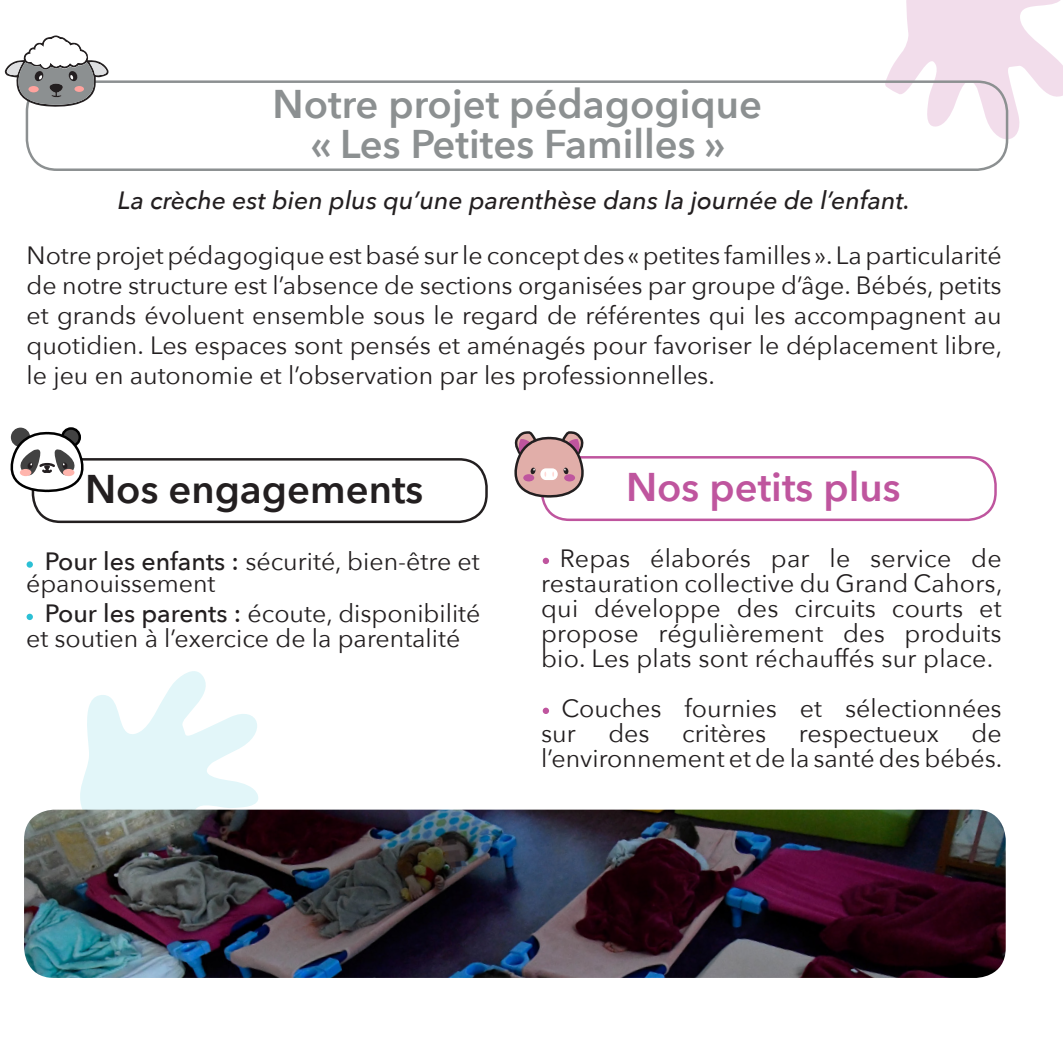
<style>
.page{position:relative;width:1063px;height:1063px;background:#fff}
.page>*{position:absolute;margin:0;border:0;box-sizing:border-box;transform-origin:0 0}
.t1{font:600 40px "Avenir Next";color:#8c9091}
.t2{font:600 40px "Avenir Next";color:#231f20}
.t3{font:600 40px "Avenir Next";color:#bf559e}
.t4{font:25px/25px "Avenir Next";color:#231f20}
.t5{font:italic 500 25px "Avenir Next";color:#231f20}
.s1{font-weight:500}
</style>
<div class="page">
<svg style="left:73px;top:671px;width:197px;height:139px"></svg>
<svg style="left:885px;top:0;width:178px;height:150px"></svg>
<img style="left:24px;top:810px;width:982px;height:168px">
<div style="left:26px;top:80px;width:982px;height:91px;border:2px solid #8c9091;border-radius:30px"></div>
<svg style="left:27px;top:614px;width:6px;height:6px"></svg>
<div style="left:27px;top:561px;width:6px;height:7px;background:#2cc0d5;border-radius:50%"></div>
<div style="left:32px;top:458px;width:456px;height:65px;border:2px solid #231f20;border-radius:28px"></div>
<div style="left:541px;top:456px;width:456px;height:65px;border:2px solid #bf559e;border-radius:28px"></div>
<svg style="left:543px;top:558px;width:6px;height:6px"></svg>
<svg style="left:543px;top:708px;width:6px;height:6px"></svg>
<svg style="left:514px;top:431px;width:71px;height:68px"></svg>
<div style="left:11px;top:428px;width:19px;height:19px;background:#424242;border-radius:50%"></div>
<div style="left:61px;top:427px;width:20px;height:20px;border:2px solid #000;border-radius:50%"></div>
<svg style="left:10px;top:431px;width:77px;height:65px"></svg>
<svg style="left:5px;top:35px;width:104px;height:72px"></svg>
<p class="t1" style="left:272px;top:70px;width:491px">Notre projet pédagogique</p>
<p class="t1" style="left:311px;top:110px;width:416px">« Les Petites Familles »</p>
<p class="t5" style="left:118px;top:179px;width:794px">La crèche est bien plus qu’une parenthèse dans la journée de l’enfant.</p>
<p class="t4" style="left:27px;top:239px;width:977px;line-height:30px;text-align:justify">Notre projet pédagogique est basé sur le concept des « petites familles ». La particularité de notre structure est l’absence de sections organisées par groupe d’âge. Bébés, petits et grands évoluent ensemble sous le regard de référentes qui les accompagnent au quotidien. Les espaces sont pensés et aménagés pour favoriser le déplacement libre, le jeu en autonomie et l’observation par les professionnelles.</p>
<p class="t2" style="left:85px;top:455px;width:340px">Nos engagements</p>
<p class="t3" style="left:626px;top:453px;width:276px">Nos petits plus</p>
<p class="t4" style="left:541px;top:545px;width:463px;text-align:justify;text-indent:19px">Repas élaborés par le service de restauration collective du Grand Cahors, qui développe des circuits courts et propose régulièrement des produits bio. Les plats sont réchauffés sur place.</p>
<p class="t4" style="left:541px;top:695px;width:462px;text-indent:20px">Couches fournies et sélectionnées sur</p>
<p class="t4" style="left:26px;top:549px;width:455px;line-height:22.5px;text-indent:19px"><span class="s1">Pour les enfants :</span> sécurité, bien-être et épanouissement</p>
<p class="t4" style="left:26px;top:600px;width:456px;text-indent:19px"><span class="s1">Pour les parents :</span> écoute, disponibilité et soutien à l’exercice de la parentalité</p>
<p class="t4" style="left:541px;top:720px;width:463px;text-align:right">de<br>l’environnement et de la santé des bébés.</p>
<p class="t4" style="left:608px;top:720px;width:43px">des</p>
<p class="t4" style="left:682px;top:720px;width:85px">critères</p>
<p class="t4" style="left:799px;top:720px;width:141px">respectueux</p>
</div>
